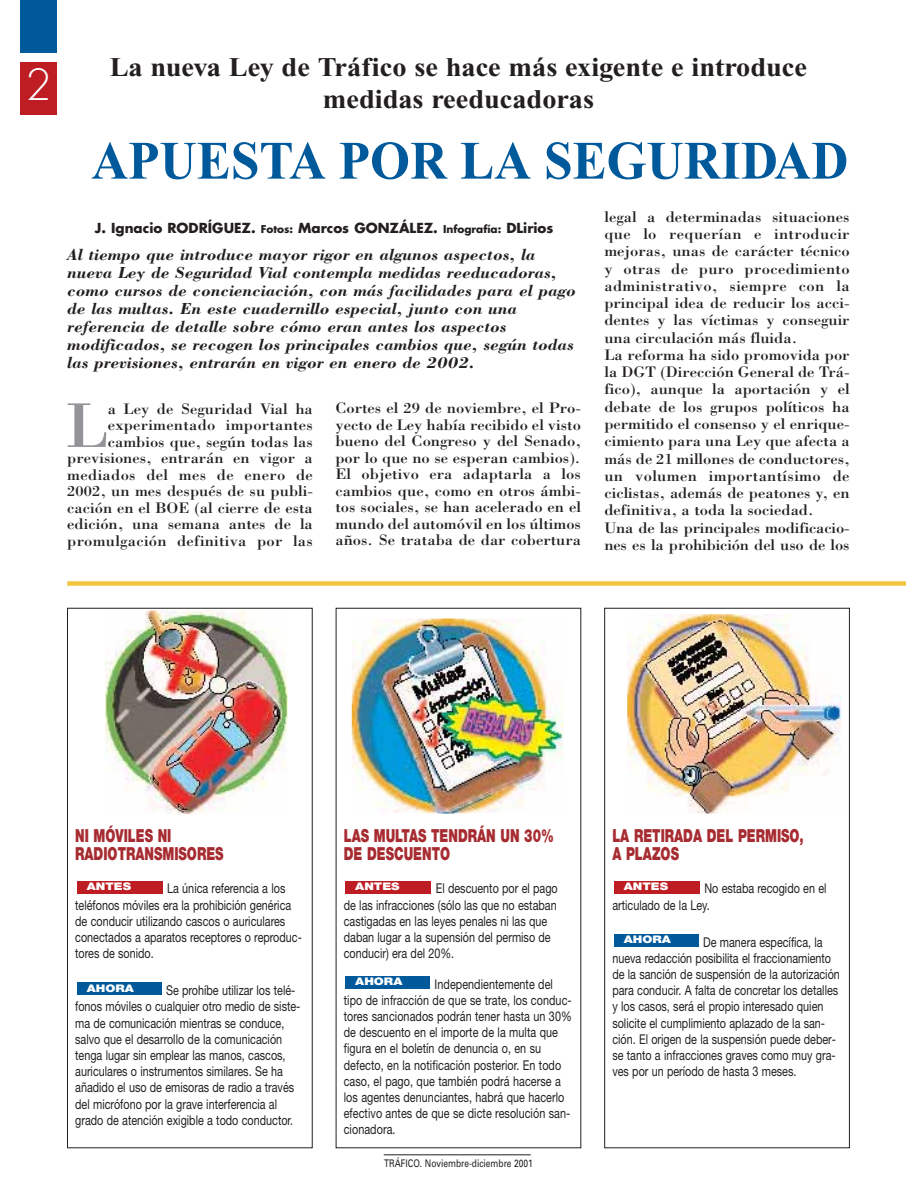
<style>
.page{position:relative;width:918px;height:1188px;background:#fff}
.page>*{position:absolute;margin:0;border:0;box-sizing:border-box;transform-origin:0 0}
.t1{font:65.1px "Bodoni";color:#939497;scale:1.05 1}
.t2{font:700 54px "Times New Roman";color:#00599b;scale:.95 1}
.t3{font:300 42px "Futura";color:#fff}
.t4{font:700 27px/32.1px "Times New Roman";color:#231f1f;text-align:center;scale:1.05 1}
.t5{font:900 18px/18px "Helvetica Neue";color:#a72c31;scale:.7 1}
.t6{font:italic 700 16.5px/18px "Bodoni";color:#231f1f;scale:1.05 1}
.t7{font:15.75px/17.2px "Bodoni";color:#231f1f;text-align:right;scale:1.05 1}
.t8{font:13.5px/16.2px "Helvetica Neue";color:#231f1f;scale:.8 1}
.t9{font:700 13.5px "Futura";color:#231f1f}
.t10{font:10.5px "Univers";color:#231f1f;scale:.8 1}
.t11{font:900 10.5px "Helvetica Neue";color:#fff;scale:1.2 1}
.s1{font-size:10.5px}
</style>
<div class="page">
<hr style="left:384px;top:1155px;width:147px;height:1px;background:#231f1f">
<div style="left:20px;top:62px;width:37px;height:53px;background:#be1e23"></div>
<div style="left:20px;top:0;width:37px;height:52px;background:#00599b"></div>
<div style="left:77px;top:982px;width:84px;height:13px;background:#00599b"></div>
<div style="left:77px;top:881px;width:85px;height:12px;background:#be1e23"></div>
<div style="left:67px;top:608px;width:245px;height:540px;border:1px solid #231f1f"></div>
<img style="left:105px;top:611px;width:183px;height:203px">
<div style="left:345px;top:976px;width:85px;height:13px;background:#00599b"></div>
<div style="left:345px;top:881px;width:86px;height:12px;background:#be1e23"></div>
<img style="left:352px;top:619px;width:211px;height:195px">
<div style="left:614px;top:934px;width:84px;height:13px;background:#00599b"></div>
<div style="left:614px;top:881px;width:86px;height:12px;background:#be1e23"></div>
<div style="left:604px;top:608px;width:246px;height:540px;border:1px solid #231f1f"></div>
<img style="left:627px;top:614px;width:214px;height:200px">
<div style="left:67px;top:581px;width:839px;height:5px;background:#f2c53e"></div>
<h3 class="t3" style="left:25px;top:60px;width:28px">2</h3>
<h3 class="t4" style="left:110px;top:54px;width:666px">La nueva Ley de Tráfico se hace más exigente e introduce medidas reeducadoras</h3>
<h2 class="t2" style="left:91px;top:141px;width:798px">APUESTA POR LA SEGURIDAD</h2>
<p class="t9" style="left:95px;top:220px;width:460px">J. Ignacio RODRÍGUEZ. <span class="s1">Fotos:</span> Marcos GONZÁLEZ. <span class="s1">Infografía:</span> DLirios</p>
<p class="t7" style="left:604px;top:209px;width:235px;text-align:left">legal a determinadas situaciones que lo requerían e introducir mejoras, unas de carácter técnico y otras de puro procedimiento administrativo, siempre con la principal idea de reducir los acci&shy;dentes y las víctimas y conseguir una circulación más fluida.<br>La reforma ha sido promovida por la DGT (Dirección General de Trá&shy;fico), aunque la aportación y el debate de los grupos políticos ha permitido el consenso y el enrique&shy;cimiento para una Ley que afecta a más de 21 millones de conductores, un volumen importantísimo de ciclistas, además de peatones y, en definitiva, a toda la sociedad.<br>Una de las principales modificacio&shy;nes es la prohibición del uso de los</p>
<p class="t6" style="left:67px;top:247px;width:486px">Al tiempo que introduce mayor rigor en algunos aspectos, la nueva Ley de Seguridad Vial contempla medidas reeducadoras, como cursos de concienciación, con más facilidades para el pago de las multas. En este cuadernillo especial, junto con una referencia de detalle sobre cómo eran antes los aspectos modificados, se recogen los principales cambios que, según todas las previsiones, entrarán en vigor en enero de 2002.</p>
<p class="t7" style="left:67px;top:402px;width:235px;line-height:16.5px">a Ley de Seguridad Vial ha experimentado importantes cambios que, según todas las previsiones, entrarán en vigor a mediados del mes de enero de<br>2002, un mes después de su publi&shy;cación en el BOE (al cierre de esta edición, una semana antes de la promulgación definitiva por las</p>
<p class="t7" style="left:335px;top:401px;width:235px;line-height:16.5px;text-align:justify">Cortes el 29 de noviembre, el Pro&shy;yecto de Ley había recibido el visto bueno del Congreso y del Senado, por lo que no se esperan cambios).<br>El objetivo era adaptarla a los cambios que, como en otros ámbi&shy;tos sociales, se han acelerado en el mundo del automóvil en los últimos años. Se trataba de dar cobertura</p>
<h1 class="t1" style="left:66px;top:400px;width:41px">L</h1>
<h3 class="t5" style="left:75px;top:829px;width:213px">NI MÓVILES NI<br>RADIOTRANSMISORES</h3>
<p class="t8" style="left:75px;top:882px;width:285px;text-indent:92px">La única referencia a los teléfonos móviles era la prohibición genérica de conducir utilizando cascos o auriculares conectados a aparatos receptores o reproduc&shy;tores de sonido.</p>
<p class="t8" style="left:75px;top:984px;width:283px;text-indent:91px">Se prohíbe utilizar los telé&shy;fonos móviles o cualquier otro medio de siste&shy;ma de comunicación mientras se conduce, salvo que el desarrollo de la comunicación tenga lugar sin emplear las manos, cascos, auriculares o instrumentos similares. Se ha añadido el uso de emisoras de radio a través del micrófono por la grave interferencia al grado de atención exigible a todo conductor.</p>
<p class="t11" style="left:87px;top:883px;width:38px">ANTES</p>
<p class="t11" style="left:87px;top:984px;width:41px">AHORA</p>
<h3 class="t5" style="left:344px;top:829px;width:302px">LAS MULTAS TENDRÁN UN 30%<br>DE DESCUENTO</h3>
<p class="t8" style="left:344px;top:882px;width:269px;text-indent:92px">El descuento por el pago de las infracciones (sólo las que no estaban castigadas en las leyes penales ni las que daban lugar a la supensión del permiso de conducir) era del 20%.</p>
<p class="t8" style="left:344px;top:977px;width:287px;text-indent:91px">Independientemente del tipo de infracción de que se trate, los conduc&shy;tores sancionados podrán tener hasta un 30% de descuento en el importe de la multa que figura en el boletín de denuncia o, en su defecto, en la notificación posterior. En todo caso, el pago, que también podrá hacerse a los agentes denunciantes, habrá que hacerlo efectivo antes de que se dicte resolución san&shy;cionadora.</p>
<p class="t11" style="left:355px;top:883px;width:38px">ANTES</p>
<p class="t11" style="left:355px;top:978px;width:41px">AHORA</p>
<p class="t10" style="left:384px;top:1159px;width:188px">TRÁFICO. Noviembre-diciembre 2001</p>
<h3 class="t5" style="left:612px;top:829px;width:275px">LA RETIRADA DEL PERMISO,<br>A PLAZOS</h3>
<p class="t8" style="left:612px;top:882px;width:269px;text-indent:92px">No estaba recogido en el articulado de la Ley.</p>
<p class="t8" style="left:612px;top:935px;width:286px;text-indent:91px">De manera específica, la nueva redacción posibilita el fraccionamiento de la sanción de suspensión de la autorización para conducir. A falta de concretar los detalles y los casos, será el propio interesado quien solicite el cumplimiento aplazado de la san&shy;ción. El origen de la suspensión puede deber&shy;se tanto a infracciones graves como muy gra&shy;ves por un período de hasta 3 meses.</p>
<p class="t11" style="left:624px;top:883px;width:38px">ANTES</p>
<p class="t11" style="left:624px;top:936px;width:41px">AHORA</p>
</div>
